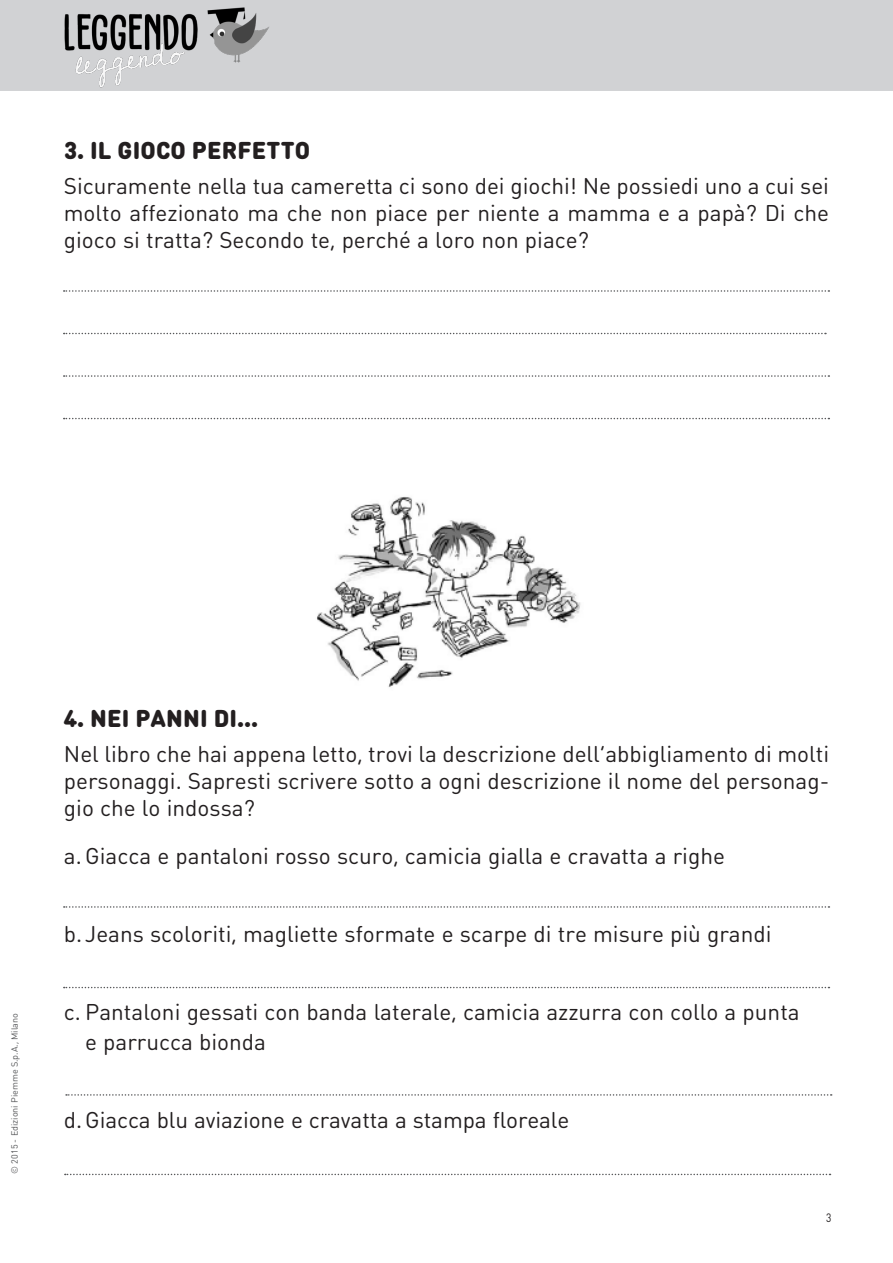
<style>
.page{position:relative;width:893px;height:1263px;background:#fff}
.page>*{position:absolute;margin:0;border:0;box-sizing:border-box;transform-origin:0 0}
.Testo_bastone_piani{font:900 24px "DIN Round Pro";letter-spacing:.005em;color:#231f20}
.esercizi{font:22.5px/27px "DIN Round Pro";color:#231f20;text-align:justify}
.t1{font:12px "DIN Round Pro";color:#231f20;scale:.85 1}
.t2{font:9px "DIN Round Pro";color:#57585a}
</style>
<div class="page">
<div style="left:0;top:0;width:893px;height:91px;background:#d1d2d4"></div>
<img style="left:206px;top:7px;width:64px;height:57px">
<img style="left:64px;top:12px;width:134px;height:76px">
<svg style="left:64px;top:290px;width:765px;height:2px"></svg>
<svg style="left:64px;top:333px;width:762px;height:1px"></svg>
<svg style="left:64px;top:375px;width:765px;height:2px"></svg>
<svg style="left:64px;top:418px;width:765px;height:1px"></svg>
<img style="left:317px;top:496px;width:264px;height:191px">
<svg style="left:64px;top:906px;width:765px;height:2px"></svg>
<svg style="left:64px;top:987px;width:765px;height:1px"></svg>
<svg style="left:66px;top:1094px;width:766px;height:2px"></svg>
<svg style="left:65px;top:1174px;width:765px;height:1px"></svg>
<p class="Testo_bastone_piani" style="left:64px;top:132px;width:248px">3. IL GIOCO PERFETTO</p>
<p class="esercizi" style="left:64px;top:172px;width:767px">Sicuramente nella tua cameretta ci sono dei giochi! Ne possiedi uno a cui sei molto affezionato ma che non piace per niente a mamma e a papà? Di che gioco si tratta? Secondo te, perché a loro non piace?</p>
<p class="t2" style="left:8px;top:1174px;width:162px;rotate:-90deg">© 2015 - Edizioni Piemme S.p.A., Milano</p>
<p class="Testo_bastone_piani" style="left:64px;top:700px;width:196px">4. NEI PANNI DI...</p>
<p class="esercizi" style="left:64px;top:740px;width:767px">Nel libro che hai appena letto, trovi la descrizione dell’abbigliamento di molti personaggi. Sapresti scrivere sotto a ogni descrizione il nome del personag&shy;gio che lo indossa?</p>
<p class="esercizi" style="left:64px;top:841px;width:662px">a.Giacca e pantaloni rosso scuro, camicia gialla e cravatta a righe</p>
<p class="esercizi" style="left:64px;top:919px;width:709px">b. Jeans scoloriti, magliette sformate e scarpe di tre misure più grandi</p>
<p class="esercizi" style="left:85px;top:996px;width:716px;line-height:30px;text-indent:-21px">c. Pantaloni gessati con banda laterale, camicia azzurra con collo a punta e parrucca bionda</p>
<p class="esercizi" style="left:64px;top:1105px;width:507px">d.Giacca blu aviazione e cravatta a stampa floreale</p>
<p class="t1" style="left:826px;top:1210px;width:8px">3</p>
</div>
